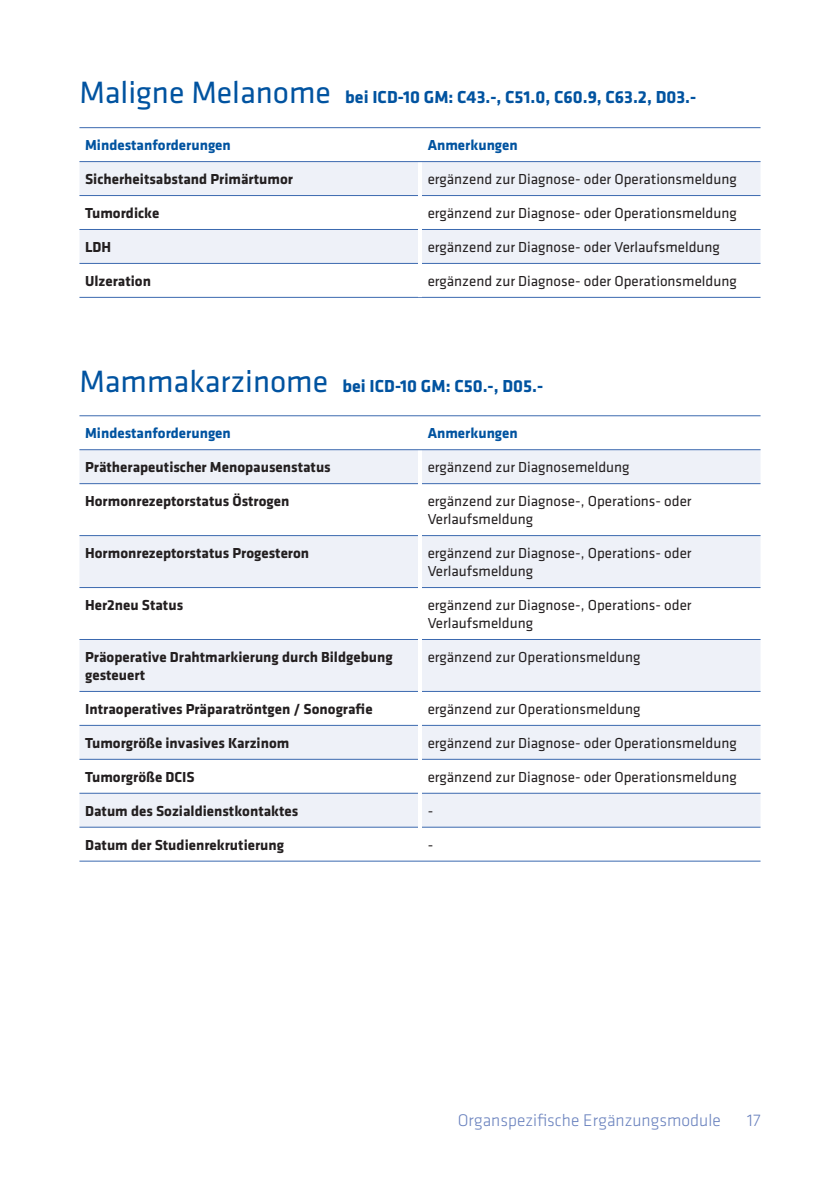
<style>
.page{position:relative;width:840px;height:1191px;background:#fff}
.page>*{position:absolute;margin:0;border:0;box-sizing:border-box;transform-origin:0 0}
.t1{font:32px "Klavika";color:#0153a0}
.t2{font:700 18px "Klavika";color:#0153a0}
.t3{font:300 17.6px "Klavika";color:#6a82be}
.t4{font:15px/18px "Klavika";color:#231f20}
.t5{font:700 15px/18px "Klavika";color:#231f20}
.t6{font:700 15px "Klavika";color:#0153a0}
.s1{font-weight:400;font-size:32px}
</style>
<div class="page">
<svg style="left:79px;top:128px;width:681px;height:169px"></svg>
<svg style="left:79px;top:162px;width:681px;height:101px;fill:#eef1f8"></svg>
<hr style="left:79px;top:195px;width:339px;height:1px;background:#3b69af">
<hr style="left:422px;top:195px;width:338px;height:1px;background:#3b69af">
<hr style="left:79px;top:229px;width:339px;height:1px;background:#3b69af">
<hr style="left:422px;top:229px;width:338px;height:1px;background:#3b69af">
<hr style="left:79px;top:263px;width:339px;height:1px;background:#3b69af">
<hr style="left:422px;top:263px;width:338px;height:1px;background:#3b69af">
<hr style="left:79px;top:297px;width:341px;height:1px;background:#3b69af">
<hr style="left:420px;top:297px;width:340px;height:1px;background:#3b69af">
<hr style="left:418px;top:128px;width:4px;height:33px;background:#fff">
<hr style="left:418px;top:162px;width:4px;height:33px;background:#fff">
<hr style="left:418px;top:195px;width:4px;height:34px;background:#fff">
<hr style="left:418px;top:229px;width:4px;height:34px;background:#fff">
<hr style="left:418px;top:263px;width:4px;height:34px;background:#fff">
<hr style="left:79px;top:127px;width:341px;height:1px;background:#3b69af">
<hr style="left:420px;top:127px;width:340px;height:1px;background:#3b69af">
<hr style="left:79px;top:161px;width:341px;height:1px;background:#3b69af">
<hr style="left:420px;top:161px;width:340px;height:1px;background:#3b69af">
<svg style="left:79px;top:450px;width:681px;height:377px;fill:#eef1f8"></svg>
<hr style="left:79px;top:483px;width:339px;height:1px;background:#3b69af">
<hr style="left:422px;top:483px;width:338px;height:1px;background:#3b69af">
<hr style="left:79px;top:535px;width:339px;height:1px;background:#3b69af">
<hr style="left:422px;top:535px;width:338px;height:1px;background:#3b69af">
<hr style="left:79px;top:587px;width:339px;height:1px;background:#3b69af">
<hr style="left:422px;top:587px;width:338px;height:1px;background:#3b69af">
<hr style="left:79px;top:639px;width:339px;height:1px;background:#3b69af">
<hr style="left:422px;top:639px;width:338px;height:1px;background:#3b69af">
<hr style="left:79px;top:691px;width:339px;height:1px;background:#3b69af">
<hr style="left:422px;top:691px;width:338px;height:1px;background:#3b69af">
<hr style="left:79px;top:725px;width:339px;height:1px;background:#3b69af">
<hr style="left:422px;top:725px;width:338px;height:1px;background:#3b69af">
<hr style="left:79px;top:759px;width:339px;height:1px;background:#3b69af">
<hr style="left:422px;top:759px;width:338px;height:1px;background:#3b69af">
<hr style="left:79px;top:793px;width:339px;height:1px;background:#3b69af">
<hr style="left:422px;top:793px;width:338px;height:1px;background:#3b69af">
<hr style="left:79px;top:827px;width:339px;height:1px;background:#3b69af">
<hr style="left:422px;top:827px;width:338px;height:1px;background:#3b69af">
<hr style="left:418px;top:450px;width:4px;height:33px;background:#fff">
<hr style="left:418px;top:483px;width:4px;height:52px;background:#fff">
<hr style="left:418px;top:535px;width:4px;height:52px;background:#fff">
<hr style="left:418px;top:587px;width:4px;height:52px;background:#fff">
<hr style="left:418px;top:639px;width:4px;height:52px;background:#fff">
<hr style="left:418px;top:691px;width:4px;height:34px;background:#fff">
<hr style="left:418px;top:725px;width:4px;height:34px;background:#fff">
<hr style="left:418px;top:759px;width:4px;height:34px;background:#fff">
<hr style="left:418px;top:793px;width:4px;height:34px;background:#fff">
<hr style="left:79px;top:415px;width:341px;height:1px;background:#3b69af">
<hr style="left:420px;top:415px;width:340px;height:1px;background:#3b69af">
<hr style="left:79px;top:449px;width:341px;height:1px;background:#3b69af">
<hr style="left:420px;top:449px;width:340px;height:1px;background:#3b69af">
<hr style="left:79px;top:860px;width:341px;height:1px;background:#3b69af">
<hr style="left:420px;top:860px;width:340px;height:1px;background:#3b69af">
<h1 class="t1" style="left:79px;top:72px;width:253px">Maligne Melanome</h1>
<p class="t2" style="left:345px;top:84px;width:352px">bei ICD-10 GM: C43.-, C51.0, C60.9, C63.2, D03.-</p>
<p class="t6" style="left:85px;top:134px;width:147px">Mindestanforderungen</p>
<p class="t6" style="left:427px;top:134px;width:92px">Anmerkungen</p>
<p class="t5" style="left:85px;top:169px;width:209px">Sicherheitsabstand Primärtumor</p>
<p class="t4" style="left:427px;top:170px;width:310px">ergänzend zur Diagnose- oder Operationsmeldung</p>
<p class="t5" style="left:85px;top:203px;width:76px">Tumordicke</p>
<p class="t4" style="left:427px;top:204px;width:310px">ergänzend zur Diagnose- oder Operationsmeldung</p>
<p class="t5" style="left:85px;top:237px;width:28px">LDH</p>
<p class="t4" style="left:427px;top:238px;width:293px">ergänzend zur Diagnose- oder Verlaufsmeldung</p>
<p class="t5" style="left:85px;top:271px;width:67px">Ulzeration</p>
<p class="t4" style="left:427px;top:271px;width:310px">ergänzend zur Diagnose- oder Operationsmeldung</p>
<p class="t2" style="left:79px;top:372px;width:465px"><span class="s1">Mammakarzinome</span> bei ICD-10 GM: C50.-, D05.-</p>
<p class="t6" style="left:85px;top:422px;width:147px">Mindestanforderungen</p>
<p class="t6" style="left:427px;top:422px;width:92px">Anmerkungen</p>
<p class="t5" style="left:85px;top:457px;width:247px">Prätherapeutischer Menopausenstatus</p>
<p class="t4" style="left:427px;top:458px;width:203px">ergänzend zur Diagnosemeldung</p>
<p class="t5" style="left:85px;top:491px;width:206px">Hormonrezeptorstatus Östrogen</p>
<p class="t4" style="left:427px;top:492px;width:265px">ergänzend zur Diagnose-, Operations- oder<br>Verlaufsmeldung</p>
<p class="t5" style="left:85px;top:543px;width:225px">Hormonrezeptorstatus Progesteron</p>
<p class="t4" style="left:427px;top:544px;width:265px">ergänzend zur Diagnose-, Operations- oder<br>Verlaufsmeldung</p>
<p class="t5" style="left:85px;top:595px;width:99px">Her2neu Status</p>
<p class="t4" style="left:427px;top:595px;width:265px">ergänzend zur Diagnose-, Operations- oder<br>Verlaufsmeldung</p>
<p class="t5" style="left:85px;top:647px;width:309px">Präoperative Drahtmarkierung durch Bildgebung gesteuert</p>
<p class="t4" style="left:427px;top:647px;width:214px">ergänzend zur Operationsmeldung</p>
<p class="t5" style="left:85px;top:699px;width:289px">Intraoperatives Präparatröntgen / Sonografie</p>
<p class="t4" style="left:427px;top:699px;width:214px">ergänzend zur Operationsmeldung</p>
<p class="t5" style="left:85px;top:733px;width:206px">Tumorgröße invasives Karzinom</p>
<p class="t4" style="left:427px;top:733px;width:310px">ergänzend zur Diagnose- oder Operationsmeldung</p>
<p class="t5" style="left:85px;top:767px;width:111px">Tumorgröße DCIS</p>
<p class="t4" style="left:427px;top:767px;width:310px">ergänzend zur Diagnose- oder Operationsmeldung</p>
<p class="t5" style="left:85px;top:801px;width:214px">Datum des Sozialdienstkontaktes</p>
<p class="t4" style="left:427px;top:801px;width:7px">-</p>
<p class="t5" style="left:85px;top:835px;width:200px">Datum der Studienrekrutierung</p>
<p class="t4" style="left:427px;top:835px;width:7px">-</p>
<p class="t3" style="left:457px;top:1109px;width:264px">Organspezifische Ergänzungsmodule</p>
<p class="t3" style="left:746px;top:1109px;width:15px">17</p>
</div>
